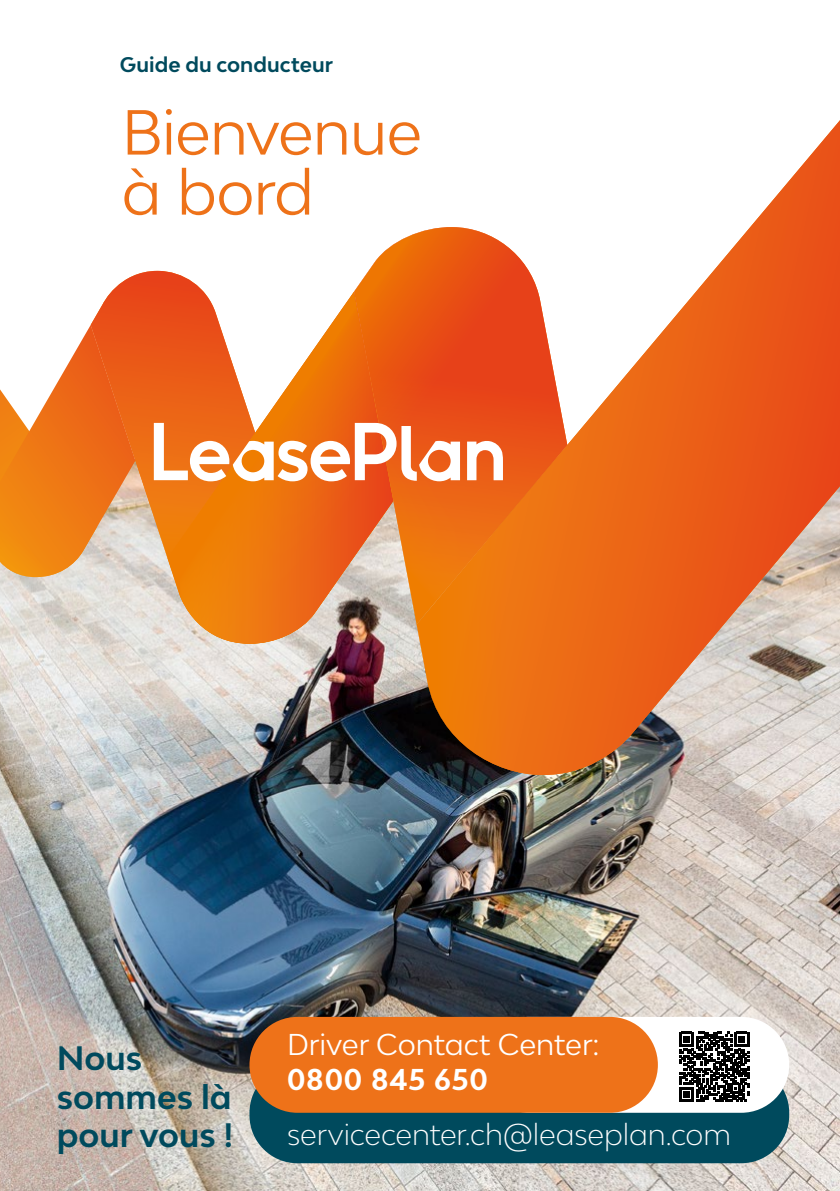
<style>
.page{position:relative;width:840px;height:1191px;background:#fff}
.page>*{position:absolute;margin:0;border:0;box-sizing:border-box;transform-origin:0 0}
.t1{font:60px/60px "Lease Plan";letter-spacing:-.015em;color:#ee7219}
.t2{font:700 32px/38.4px "Lease Plan";color:#004a5d}
.t3{font:300 28.4px "Lease Plan";letter-spacing:-.005em;color:#fff}
.t4{font:28.4px "Lease Plan";color:#fff}
.t5{font:700 28.4px "Lease Plan";letter-spacing:.03em;color:#fff}
.t6{font:700 20px "Lease Plan";color:#004a5d}
</style>
<div class="page">
<img style="left:0;top:577px;width:839px;height:614px">
<svg style="left:91px;top:291px;width:263px;height:353px;fill:#e4e0db"></svg>
<svg style="left:91px;top:271px;width:164px;height:287px"></svg>
<svg style="left:0;top:325px;width:135px;height:252px"></svg>
<svg style="left:167px;top:292px;width:226px;height:352px"></svg>
<svg style="left:416px;top:121px;width:423px;height:654px"></svg>
<svg style="left:354px;top:227px;width:213px;height:397px"></svg>
<svg style="left:467px;top:440px;width:35px;height:40px"></svg>
<svg style="left:154px;top:423px;width:306px;height:58px"></svg>
<div style="left:249px;top:1064px;width:539px;height:99px;background:#004a5d;border-radius:48px"></div>
<div style="left:481px;top:1016px;width:307px;height:96px;background:#fff;border-radius:48px"></div>
<div style="left:249px;top:1016px;width:408px;height:96px;background:#ee7219;border-radius:48px"></div>
<svg style="left:679px;top:1032px;width:69px;height:70px"></svg>
<p class="t6" style="left:120px;top:52px;width:214px">Guide du conducteur</p>
<h1 class="t1" style="left:121px;top:101px;width:302px">Bienvenue à bord</h1>
<p class="t2" style="left:57px;top:1038px;width:178px">Nous sommes là pour vous !</p>
<p class="t4" style="left:287px;top:1026px;width:314px">Driver Contact Center:</p>
<p class="t5" style="left:287px;top:1060px;width:202px">0800 845 650</p>
<p class="t3" style="left:287px;top:1116px;width:445px">servicecenter.ch@leaseplan.com</p>
</div>
